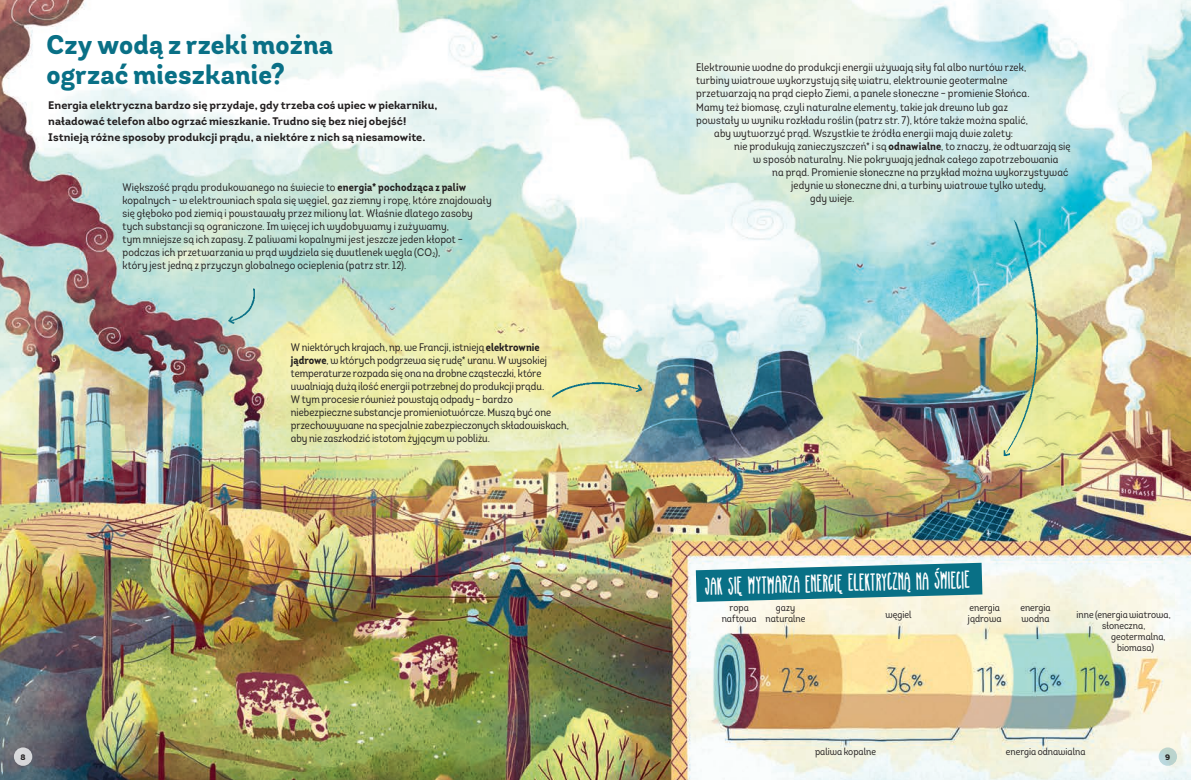
<style>
.page{position:relative;width:1191px;height:780px;background:#fff}
.page>*{position:absolute;margin:0;border:0;box-sizing:border-box;transform-origin:0 0}
.TITRE{font:800 27px "Andes Rounded";letter-spacing:.005em;color:#097086}
.TITRE_ENCADRÉ{font:26px "zai Thin Handwritten Lettering";color:#fff}
.COURANT{font:11px/13px "Intro Cond Alt";letter-spacing:.015em;color:#231f20}
.CHAPEAU{font:700 11px "Intro";letter-spacing:.005em;color:#231f20}
.COURANT-2{font:11px "Intro Cond Alt";letter-spacing:-.005em;color:#231f20}
.COURANT-3{font:10px/11px "Intro Cond Alt";letter-spacing:.005em;color:#231f20;text-align:center}
.COURANT-4{font:800 8px "Andes Rounded";color:#231f20}
.s1{font-family:"Intro Cond";font-weight:700}
.s2{font-size:6.4px}
</style>
<div class="page">
<img style="left:0;top:0;width:1191px;height:780px">
<img style="left:218px;top:266px;width:51px;height:68px">
<img style="left:531px;top:364px;width:127px;height:56px">
<img style="left:981px;top:207px;width:85px;height:261px">
<div style="left:14px;top:747px;width:18px;height:18px;background:#d7d8da;border-radius:50%"></div>
<svg style="left:1158px;top:747px;width:19px;height:18px"></svg>
<svg style="left:696px;top:562px;width:286px;height:40px;background:#3b8c9b"></svg>
<p class="TITRE" style="left:46px;top:28px;width:288px">Czy wodą z rzeki można</p>
<p class="TITRE" style="left:46px;top:58px;width:240px">ogrzać mieszkanie?</p>
<p class="CHAPEAU" style="left:48px;top:98px;width:391px">Energia elektryczna bardzo się przydaje, gdy trzeba coś upiec w piekarniku,</p>
<p class="CHAPEAU" style="left:48px;top:114px;width:359px">naładować telefon albo ogrzać mieszkanie. Trudno się bez niej obejść!</p>
<p class="CHAPEAU" style="left:48px;top:130px;width:379px">Istnieją różne sposoby produkcji prądu, a niektóre z nich są niesamowite.</p>
<p class="COURANT" style="left:122px;top:181px;width:371px">Większość prądu produkowanego na świecie to <span class="s1">energia* pochodząca z paliw </span>kopalnych – w elektrowniach spala się węgiel, gaz ziemny i ropę, które znajdowały się głęboko pod ziemią i powstawały przez miliony lat. Właśnie dlatego zasoby tych substancji są ograniczone. Im więcej ich wydobywamy i zużywamy,</p>
<p class="COURANT" style="left:122px;top:233px;width:342px">tym mniejsze są ich zapasy. Z paliwami kopalnymi jest jeszcze jeden kłopot – podczas ich przetwarzania w prąd wydziela się dwutlenek węgla (CO<span class="s2">2</span>),</p>
<p class="COURANT" style="left:122px;top:259px;width:285px">który jest jedną z przyczyn globalnego ocieplenia (patrz str. 12).</p>
<p class="COURANT" style="left:291px;top:341px;width:250px">W niektórych krajach, np. we Francji, istnieją <span class="s1">elektrownie</span></p>
<p class="COURANT" style="left:291px;top:354px;width:257px"><span class="s1">jądrowe</span>, w których podgrzewa się rudę* uranu. W wysokiej</p>
<p class="COURANT-2" style="left:291px;top:366px;width:252px">temperaturze rozpada się ona na drobne cząsteczki, które</p>
<p class="COURANT" style="left:291px;top:380px;width:255px">uwalniają dużą ilość energii potrzebnej do produkcji prądu.</p>
<p class="COURANT" style="left:291px;top:393px;width:223px">W tym procesie również powstają odpady – bardzo</p>
<p class="COURANT" style="left:291px;top:406px;width:262px">niebezpieczne substancje promieniotwórcze. Muszą być one</p>
<p class="COURANT" style="left:291px;top:419px;width:280px">przechowywane na specjalnie zabezpieczonych składowiskach,</p>
<p class="COURANT" style="left:291px;top:432px;width:201px">aby nie zaszkodzić istotom żyjącym w pobliżu.</p>
<p class="COURANT" style="left:696px;top:61px;width:331px">Elektrownie wodne do produkcji energii używają siły fal albo nurtów rzek,</p>
<p class="COURANT" style="left:696px;top:74px;width:313px">turbiny wiatrowe wykorzystują siłę wiatru, elektrownie geotermalne</p>
<p class="COURANT" style="left:696px;top:87px;width:335px">przetwarzają na prąd ciepło Ziemi, a panele słoneczne – promienie Słońca.</p>
<p class="COURANT" style="left:696px;top:100px;width:313px">Mamy też biomasę, czyli naturalne elementy, takie jak drewno lub gaz</p>
<p class="COURANT" style="left:696px;top:113px;width:333px">powstały w wyniku rozkładu roślin (patrz str. 7), które także można spalić,</p>
<p class="COURANT" style="left:714px;top:126px;width:300px">aby wytworzyć prąd. Wszystkie te źródła energii mają dwie zalety:</p>
<p class="COURANT" style="left:734px;top:139px;width:338px">nie produkują zanieczyszczeń* i są <span class="s1">odnawialne</span>, to znaczy, że odtwarzają się</p>
<p class="COURANT" style="left:753px;top:152px;width:307px">w sposób naturalny. Nie pokrywają jednak całego zapotrzebowania</p>
<p class="COURANT" style="left:772px;top:165px;width:298px">na prąd. Promienie słoneczne na przykład można wykorzystywać</p>
<p class="COURANT" style="left:791px;top:178px;width:256px">jedynie w słoneczne dni, a turbiny wiatrowe tylko wtedy,</p>
<p class="COURANT" style="left:810px;top:191px;width:46px">gdy wieje.</p>
<p class="TITRE_ENCADRÉ" style="left:705px;top:571px;width:267px;rotate:-1deg">JAK SIĘ WYTWARZA ENERGIĘ ELEKTRYCZNĄ NA ŚWIECIE</p>
<p class="COURANT-3" style="left:775px;top:602px;width:21px">gazy</p>
<p class="COURANT-3" style="left:765px;top:613px;width:41px">naturalne</p>
<p class="COURANT-3" style="left:729px;top:602px;width:21px">ropa</p>
<p class="COURANT-3" style="left:721px;top:613px;width:36px">naftowa</p>
<p class="COURANT-3" style="left:885px;top:609px;width:28px">węgiel</p>
<p class="COURANT-3" style="left:969px;top:602px;width:32px">energia</p>
<p class="COURANT-3" style="left:968px;top:613px;width:35px">jądrowa</p>
<p class="COURANT-3" style="left:1020px;top:602px;width:32px">energia</p>
<p class="COURANT-3" style="left:1021px;top:613px;width:29px">wodna</p>
<p class="COURANT-3" style="left:1076px;top:609px;width:96px">inne (energia wiatrowa, słoneczna,</p>
<p class="COURANT-3" style="left:1111px;top:631px;width:56px">geotermalna,</p>
<p class="COURANT-3" style="left:1117px;top:642px;width:38px">biomasa)</p>
<p class="COURANT-3" style="left:815px;top:745px;width:62px">paliwa kopalne</p>
<p class="COURANT-3" style="left:1006px;top:745px;width:81px">energia odnawialna</p>
<p class="COURANT-4" style="left:21px;top:751px;width:7px">8</p>
<p class="COURANT-4" style="left:1165px;top:751px;width:7px">9</p>
</div>
